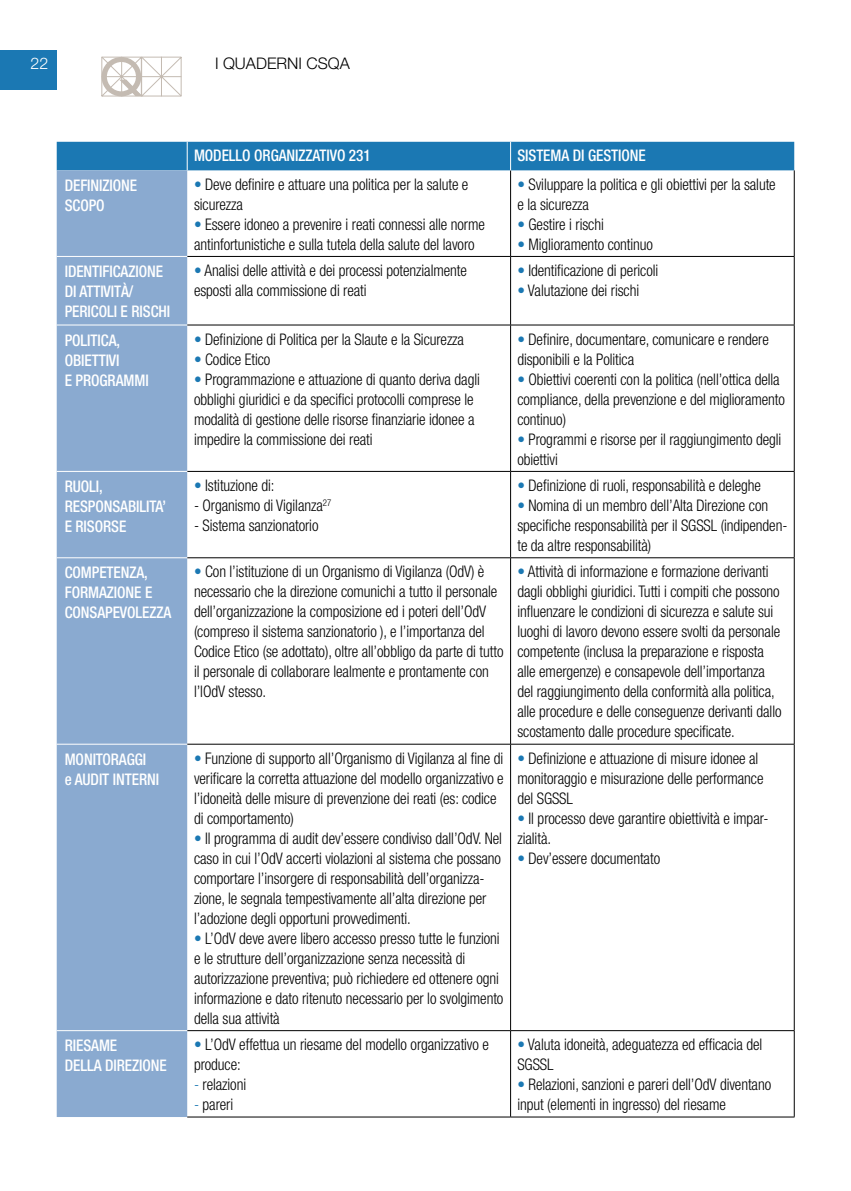
<style>
.page{position:relative;width:851px;height:1191px;background:#fff}
.page>*{position:absolute;margin:0;border:0;box-sizing:border-box;transform-origin:0 0}
.t1{font:300 condensed 16px/20px "Helvetica Neue";letter-spacing:-.005em;color:#000;scale:.95 1}
.t2{font:500 condensed 16px/20px "Helvetica Neue";letter-spacing:-.005em;color:#fff;scale:.95 1}
.t3{font:300 16px "Helvetica Neue";color:#000}
.t4{font:300 16px "Helvetica Neue";color:#fff}
.s1{color:#1b78b3}
</style>
<div class="page">
<svg style="left:101px;top:56px;width:81px;height:41px"></svg>
<div style="left:0;top:51px;width:57px;height:39px;background:#1b78b3"></div>
<div style="left:57px;top:170px;width:130px;height:947px;background:#8aaad0"></div>
<hr style="left:510px;top:170px;width:1px;height:86px;background:#000">
<hr style="left:793px;top:170px;width:1px;height:86px;background:#000">
<hr style="left:187px;top:256px;width:323px;height:1px;background:#000">
<hr style="left:510px;top:256px;width:284px;height:1px;background:#000">
<hr style="left:510px;top:257px;width:1px;height:68px;background:#000">
<hr style="left:793px;top:257px;width:1px;height:68px;background:#000">
<hr style="left:187px;top:325px;width:323px;height:1px;background:#000">
<hr style="left:510px;top:325px;width:284px;height:1px;background:#000">
<hr style="left:510px;top:325px;width:1px;height:146px;background:#000">
<hr style="left:793px;top:325px;width:1px;height:146px;background:#000">
<hr style="left:187px;top:471px;width:323px;height:1px;background:#000">
<hr style="left:510px;top:471px;width:284px;height:1px;background:#000">
<hr style="left:510px;top:472px;width:1px;height:85px;background:#000">
<hr style="left:793px;top:472px;width:1px;height:85px;background:#000">
<hr style="left:187px;top:557px;width:323px;height:1px;background:#000">
<hr style="left:510px;top:557px;width:284px;height:1px;background:#000">
<hr style="left:510px;top:558px;width:1px;height:186px;background:#000">
<hr style="left:793px;top:558px;width:1px;height:186px;background:#000">
<hr style="left:187px;top:744px;width:323px;height:1px;background:#000">
<hr style="left:510px;top:744px;width:284px;height:1px;background:#000">
<hr style="left:510px;top:744px;width:1px;height:286px;background:#000">
<hr style="left:793px;top:744px;width:1px;height:286px;background:#000">
<hr style="left:187px;top:1030px;width:323px;height:1px;background:#000">
<hr style="left:510px;top:1030px;width:284px;height:1px;background:#000">
<hr style="left:510px;top:1031px;width:1px;height:85px;background:#000">
<hr style="left:793px;top:1031px;width:1px;height:85px;background:#000">
<hr style="left:187px;top:1116px;width:323px;height:1px;background:#000">
<hr style="left:510px;top:1116px;width:284px;height:1px;background:#000">
<div style="left:57px;top:142px;width:737px;height:28px;background:#1b78b3"></div>
<hr style="left:57px;top:256px;width:130px;height:1px;background:#fff">
<hr style="left:57px;top:325px;width:130px;height:1px;background:#fff">
<hr style="left:57px;top:471px;width:130px;height:1px;background:#fff">
<hr style="left:57px;top:557px;width:130px;height:1px;background:#fff">
<hr style="left:57px;top:744px;width:130px;height:1px;background:#fff">
<hr style="left:57px;top:1030px;width:130px;height:1px;background:#fff">
<p class="t4" style="left:31px;top:53px;width:19px">22</p>
<p class="t3" style="left:215px;top:53px;width:136px">I QUADERNI CSQA</p>
<p class="t2" style="left:194px;top:145px;width:187px">MODELLO ORGANIZZATIVO 231</p>
<p class="t2" style="left:517px;top:145px;width:137px">SISTEMA DI GESTIONE</p>
<p class="t2" style="left:65px;top:175px;width:78px">DEFINIZIONE<br>SCOPO</p>
<p class="t1" style="left:194px;top:174px;width:290px"><span class="s1">•</span> Deve definire e attuare una politica per la salute e sicurezza</p>
<p class="t1" style="left:194px;top:214px;width:308px"><span class="s1">•</span> Essere idoneo a prevenire i reati connessi alle norme antinfortunistiche e sulla tutela della salute del lavoro</p>
<p class="t1" style="left:517px;top:174px;width:273px"><span class="s1">•</span> Sviluppare la politica e gli obiettivi per la salute e la sicurezza</p>
<p class="t1" style="left:517px;top:214px;width:92px"><span class="s1">•</span> Gestire i rischi</p>
<p class="t1" style="left:517px;top:234px;width:144px"><span class="s1">•</span> Miglioramento continuo</p>
<p class="t2" style="left:65px;top:261px;width:112px">IDENTIFICAZIONE<br>DI ATTIVITÀ/<br>PERICOLI E RISCHI</p>
<p class="t1" style="left:194px;top:260px;width:289px"><span class="s1">•</span> Analisi delle attività e dei processi potenzialmente esposti alla commissione di reati</p>
<p class="t1" style="left:517px;top:260px;width:150px"><span class="s1">•</span> Identificazione di pericoli</p>
<p class="t1" style="left:517px;top:280px;width:130px"><span class="s1">•</span> Valutazione dei rischi</p>
<p class="t2" style="left:65px;top:330px;width:90px">POLITICA,<br>OBIETTIVI<br>E PROGRAMMI</p>
<p class="t1" style="left:194px;top:329px;width:286px"><span class="s1">•</span> Definizione di Politica per la Slaute e la Sicurezza</p>
<p class="t1" style="left:194px;top:349px;width:82px"><span class="s1">•</span> Codice Etico</p>
<p class="t1" style="left:194px;top:369px;width:302px"><span class="s1">•</span> Programmazione e attuazione di quanto deriva dagli obblighi giuridici e da specifici protocolli comprese le modalità di gestione delle risorse finanziarie idonee a impedire la commissione dei reati</p>
<p class="t2" style="left:65px;top:476px;width:108px">RUOLI,<br>RESPONSABILITA’<br>E RISORSE</p>
<p class="t1" style="left:194px;top:475px;width:86px"><span class="s1">•</span> Istituzione di:</p>
<p class="t1" style="left:194px;top:495px;width:146px">- Organismo di Vigilanza<sup>27</sup></p>
<p class="t1" style="left:194px;top:515px;width:132px">- Sistema sanzionatorio</p>
<p class="t1" style="left:517px;top:329px;width:266px"><span class="s1">•</span> Definire, documentare, comunicare e rendere disponibili e la Politica</p>
<p class="t1" style="left:517px;top:369px;width:283px"><span class="s1">•</span> Obiettivi coerenti con la politica (nell’ottica della compliance, della prevenzione e del miglioramento continuo)</p>
<p class="t1" style="left:517px;top:429px;width:279px"><span class="s1">•</span> Programmi e risorse per il raggiungimento degli obiettivi</p>
<p class="t1" style="left:517px;top:475px;width:258px"><span class="s1">•</span> Definizione di ruoli, responsabilità e deleghe</p>
<p class="t1" style="left:517px;top:495px;width:286px"><span class="s1">•</span> Nomina di un membro dell’Alta Direzione con specifiche responsabilità per il SGSSL (indipenden&shy;te da altre responsabilità)</p>
<p class="t2" style="left:65px;top:562px;width:114px">COMPETENZA,<br>FORMAZIONE E<br>CONSAPEVOLEZZA</p>
<p class="t1" style="left:194px;top:561px;width:327px"><span class="s1">•</span> Con l’istituzione di un Organismo di Vigilanza (OdV) è necessario che la direzione comunichi a tutto il personale dell’organizzazione la composizione ed i poteri dell’OdV (compreso il sistema sanzionatorio ), e l’importanza del Codice Etico (se adottato), oltre all’obbligo da parte di tutto il personale di collaborare lealmente e prontamente con l’lOdV stesso.</p>
<p class="t1" style="left:517px;top:561px;width:279px"><span class="s1">•</span> Attività di informazione e formazione derivanti dagli obblighi giuridici. Tutti i compiti che possono influenzare le condizioni di sicurezza e salute sui luoghi di lavoro devono essere svolti da personale competente (inclusa la preparazione e risposta alle emergenze) e consapevole dell’importanza del raggiungimento della conformità alla politica, alle procedure e delle conseguenze derivanti dallo scostamento dalle procedure specificate.</p>
<p class="t2" style="left:65px;top:749px;width:101px">MONITORAGGI<br>e AUDIT INTERNI</p>
<p class="t1" style="left:194px;top:748px;width:327px"><span class="s1">•</span> Funzione di supporto all’Organismo di Vigilanza al fine di verificare la corretta attuazione del modello organizzativo e l’idoneità delle misure di prevenzione dei reati (es: codice di comportamento)</p>
<p class="t1" style="left:194px;top:828px;width:326px"><span class="s1">•</span> Il programma di audit dev’essere condiviso dall’OdV. Nel caso in cui l’OdV accerti violazioni al sistema che possano comportare l’insorgere di responsabilità dell’organizza&shy;zione, le segnala tempestivamente all’alta direzione per l’adozione degli opportuni provvedimenti.</p>
<p class="t1" style="left:194px;top:928px;width:327px"><span class="s1">•</span> L’OdV deve avere libero accesso presso tutte le funzioni e le strutture dell’organizzazione senza necessità di autorizzazione preventiva; può richiedere ed ottenere ogni informazione e dato ritenuto necessario per lo svolgimento della sua attività</p>
<p class="t1" style="left:517px;top:748px;width:260px"><span class="s1">•</span> Definizione e attuazione di misure idonee al monitoraggio e misurazione delle performance del SGSSL</p>
<p class="t1" style="left:517px;top:808px;width:266px"><span class="s1">•</span> Il processo deve garantire obiettività e impar&shy;zialità.</p>
<p class="t1" style="left:517px;top:848px;width:152px"><span class="s1">•</span> Dev’essere documentato</p>
<p class="t2" style="left:65px;top:1035px;width:109px">RIESAME<br>DELLA DIREZIONE</p>
<p class="t1" style="left:194px;top:1034px;width:312px"><span class="s1">•</span> L’OdV effettua un riesame del modello organizzativo e produce:</p>
<p class="t1" style="left:194px;top:1074px;width:56px"><span class="s1">-</span> relazioni</p>
<p class="t1" style="left:194px;top:1094px;width:43px"><span class="s1">-</span> pareri</p>
<p class="t1" style="left:517px;top:1034px;width:259px"><span class="s1">•</span> Valuta idoneità, adeguatezza ed efficacia del<br>SGSSL</p>
<p class="t1" style="left:517px;top:1074px;width:268px"><span class="s1">•</span> Relazioni, sanzioni e pareri dell’OdV diventano input (elementi in ingresso) del riesame</p>
</div>
